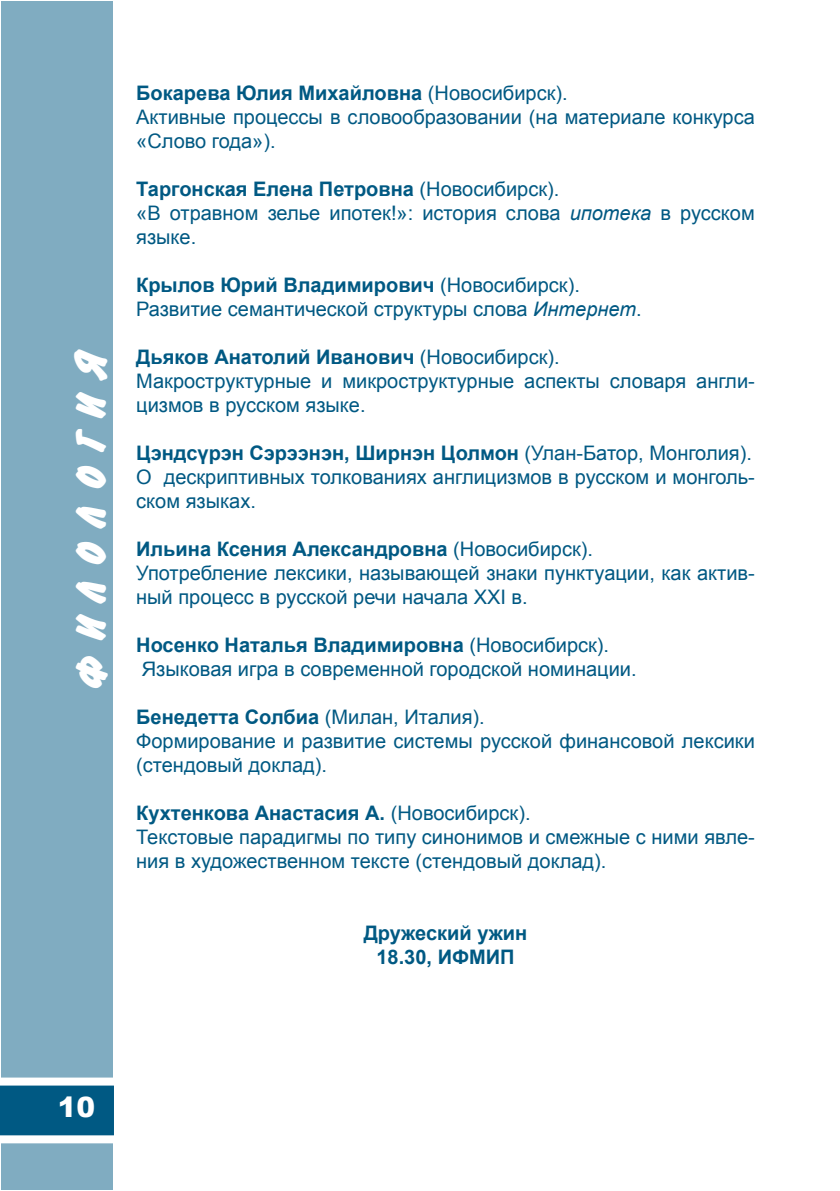
<style>
.page{position:relative;width:840px;height:1191px;background:#fff}
.page>*{position:absolute;margin:0;border:0;box-sizing:border-box;transform-origin:0 0}
.t1{font:700 42px "Flash";color:#fff}
.t2{font:900 28px "Arial";color:#fff}
.t3{font:20px/24px "Arial";color:#005983}
.t4{font:700 20px/24px "Arial";color:#005983;text-align:center}
.s1{font-weight:700}
.s2{font-style:italic}
</style>
<div class="page">
<div style="left:1px;top:1px;width:111px;height:1189px;background:#80acc1"></div>
<svg style="left:0;top:1077px;width:114px;height:66px;background:#3d81a0"></svg>
<h1 class="t1" style="left:68px;top:693px;width:345px;rotate:-90deg">Ф И Л О Л О Г И Я</h1>
<p class="t3" style="left:136px;top:81px;width:619px"><span class="s1">Бокарева Юлия Михайловна</span> (Новосибирск).<br>Активные процессы в словообразовании (на материале конкурса «Слово года»).</p>
<p class="t3" style="left:136px;top:177px;width:619px"><span class="s1">Таргонская Елена Петровна</span> (Новосибирск).<br>«В отравном зелье ипотек!»: история слова <span class="s2">ипотека</span> в русском языке.</p>
<p class="t3" style="left:136px;top:273px;width:506px"><span class="s1">Крылов Юрий Владимирович</span> (Новосибирск).<br>Развитие семантической структуры слова <span class="s2">Интернет</span>.</p>
<p class="t3" style="left:136px;top:345px;width:619px"><span class="s1">Дьяков Анатолий Иванович</span> (Новосибирск).<br>Макроструктурные и микроструктурные аспекты словаря англи&shy;цизмов в русском языке.</p>
<p class="t3" style="left:136px;top:441px;width:619px"><span class="s1">Цэндсүрэн Сэрээнэн, Ширнэн Цолмон</span> (Улан-Батор, Монголия).<br>О дескриптивных толкованиях англицизмов в русском и монголь&shy;ском языках.</p>
<p class="t3" style="left:136px;top:537px;width:619px"><span class="s1">Ильина Ксения Александровна</span> (Новосибирск).<br>Употребление лексики, называющей знаки пунктуации, как актив&shy;ный процесс в русской речи начала XXI в.</p>
<p class="t3" style="left:136px;top:633px;width:501px"><span class="s1">Носенко Наталья Владимировна</span> (Новосибирск).<br>Языковая игра в современной городской номинации.</p>
<p class="t3" style="left:136px;top:705px;width:619px"><span class="s1">Бенедетта Солбиа</span> (Милан, Италия).<br>Формирование и развитие системы русской финансовой лексики (стендовый доклад).</p>
<p class="t3" style="left:136px;top:801px;width:619px"><span class="s1">Кухтенкова Анастасия А.</span> (Новосибирск).<br>Текстовые парадигмы по типу синонимов и смежные с ними явле&shy;ния в художественном тексте (стендовый доклад).</p>
<p class="t4" style="left:363px;top:921px;width:165px">Дружеский ужин<br>18.30, ИФМИП</p>
<h2 class="t2" style="left:58px;top:1086px;width:39px">10</h2>
</div>
